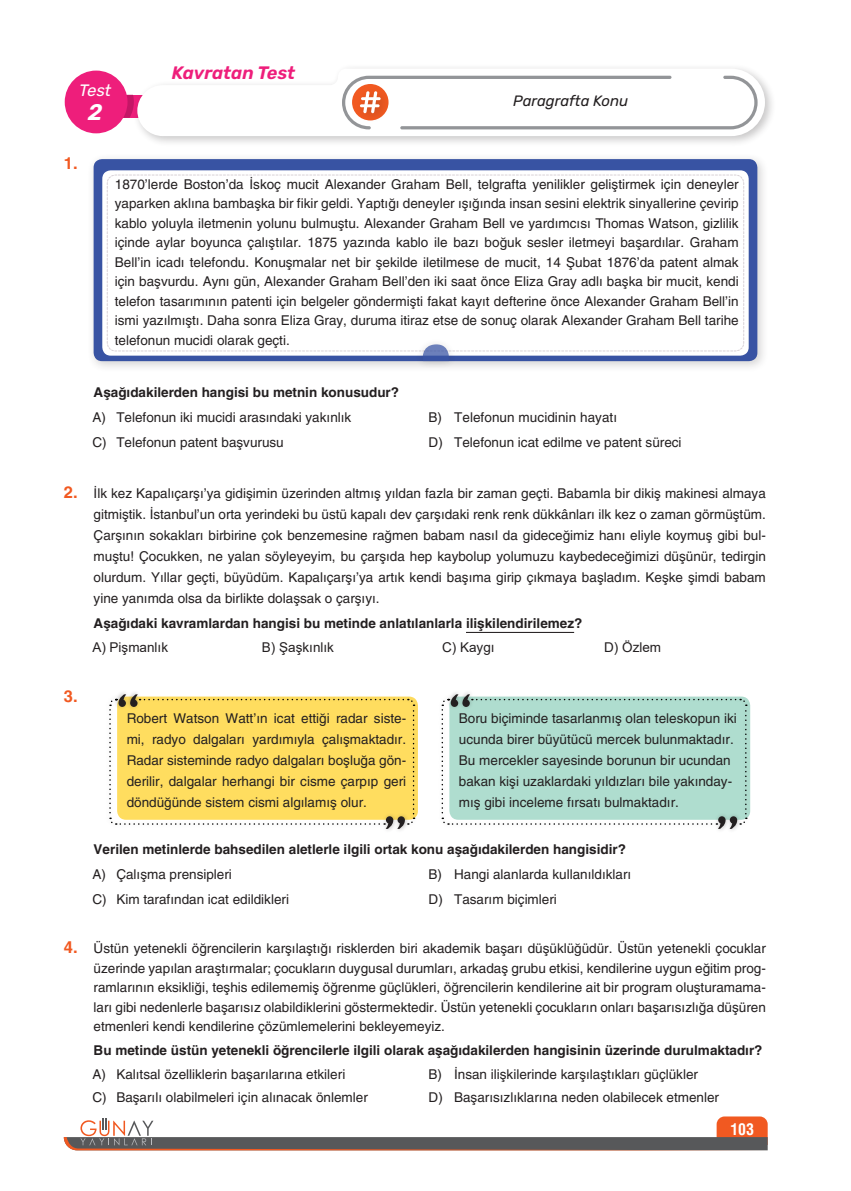
<style>
.page{position:relative;width:851px;height:1191px;background:#fff}
.page>*{position:absolute;margin:0;border:0;box-sizing:border-box;transform-origin:0 0}
.t1{font:italic 600 22.5px "Rubik";color:#fff}
.t2{font:italic 600 18px "Rubik";color:#ee1e7b}
.t3{font:italic 16.5px "Rubik";color:#fff}
.soru_regular{font:700 16.5px "Helveticaaci";color:#f15921}
.soru_bold{font:700 16.5px "Helveticaaci";color:#f15921}
.t4{font:700 condensed 15.75px "Swiss 721 BT";color:#fff}
.t5{font:italic 15px "Rubik";color:#231f20}
.soru_regular-2{font:13.5px/19.5px "Helveticaaci";color:#231f20;text-align:justify}
.dıs_metin{font:13.5px/21px "Helveticaaci";color:#231f20;text-align:justify}
.sıklar{font:13.5px "Helveticaaci";color:#231f20}
.soru_bold-2{font:700 13.5px "Helveticaaci";color:#231f20}
._2_li_uzun{font:13.5px "Helveticaaci";color:#231f20}
.soru_regular-3{font:700 13.5px "Helveticaaci";color:#231f20}
.İkili_Şık{font:13.5px "Arial";color:#231f20}
.s1{font-weight:700;font-size:16.5px;color:#f15921}
</style>
<div class="page">
<svg style="left:64px;top:1116px;width:703px;height:34px"></svg>
<svg style="left:123px;top:95px;width:10px;height:23px"></svg>
<div style="left:65px;top:71px;width:62px;height:62px;background:#ee1e7b;border-radius:50%"></div>
<div style="left:133px;top:63px;width:643px;height:84px;background:#231f20;opacity:.25"></div>
<svg style="left:137px;top:69px;width:627px;height:67px"></svg>
<svg style="left:342px;top:76px;width:415px;height:53px"></svg>
<hr style="left:466px;top:632px;width:108px;height:1px;background:#231f20">
<div style="left:87px;top:153px;width:681px;height:220px;background:#231f20;opacity:.2"></div>
<div style="left:94px;top:159px;width:663px;height:202px;background:#3853a3;border-radius:9px"></div>
<div style="left:102px;top:170px;width:646px;height:186px;background:#fff;border-radius:9px"></div>
<div style="left:415px;top:337px;width:42px;height:33px;background:#231f20;opacity:.2"></div>
<svg style="left:106px;top:174px;width:638px;height:187px"></svg>
<div style="left:105px;top:689px;width:313px;height:144px;background:#231f20;opacity:.3"></div>
<svg style="left:108px;top:694px;width:307px;height:135px;background:#fbdd6e"></svg>
<div style="left:437px;top:689px;width:313px;height:144px;background:#231f20;opacity:.3"></div>
<svg style="left:440px;top:694px;width:307px;height:135px;background:#b5ddd1"></svg>
<p class="t3" style="left:79px;top:82px;width:33px">Test</p>
<p class="t1" style="left:88px;top:100px;width:16px">2</p>
<p class="soru_regular" style="left:64px;top:154px;width:15px">1.</p>
<h2 class="t2" style="left:172px;top:63px;width:125px">Kavratan Test</h2>
<p class="t5" style="left:513px;top:93px;width:117px">Paragrafta Konu</p>
<p class="soru_regular-2" style="left:115px;top:174px;width:625px">1870’lerde Boston’da İskoç mucit Alexander Graham Bell, telgrafta yenilikler geliştirmek için deneyler yaparken aklına bambaşka bir fikir geldi. Yaptığı deneyler ışığında insan sesini elektrik sinyallerine çevirip kablo yoluyla iletmenin yolunu bulmuştu. Alexander Graham Bell ve yardımcısı Thomas Watson, gizlilik içinde aylar boyunca çalıştılar. 1875 yazında kablo ile bazı boğuk sesler iletmeyi başardılar. Graham Bell’in icadı telefondu. Konuşmalar net bir şekilde iletilmese de mucit, 14 Şubat 1876’da patent almak için başvurdu. Aynı gün, Alexander Graham Bell’den iki saat önce Eliza Gray adlı başka bir mucit, kendi telefon tasarımının patenti için belgeler göndermişti fakat kayıt defterine önce Alexander Graham Bell’in ismi yazılmıştı. Daha sonra Eliza Gray, duruma itiraz etse de sonuç olarak Alexander Graham Bell tarihe telefonun mucidi olarak geçti.</p>
<p class="soru_bold-2" style="left:94px;top:384px;width:307px">Aşağıdakilerden hangisi bu metnin konusudur?</p>
<p class="sıklar" style="left:92px;top:409px;width:260px">A) Telefonun iki mucidi arasındaki yakınlık</p>
<p class="sıklar" style="left:428px;top:409px;width:190px">B) Telefonun mucidinin hayatı</p>
<p class="sıklar" style="left:92px;top:434px;width:193px">C) Telefonun patent başvurusu</p>
<p class="sıklar" style="left:428px;top:434px;width:254px">D) Telefonun icat edilme ve patent süreci</p>
<p class="soru_regular-2" style="left:94px;top:482px;width:673px;line-height:21px;text-indent:-30px"><span class="s1">2.</span> İlk kez Kapalıçarşı’ya gidişimin üzerinden altmış yıldan fazla bir zaman geçti. Babamla bir dikiş makinesi almaya gitmiştik. İstanbul’un orta yerindeki bu üstü kapalı dev çarşıdaki renk renk dükkânları ilk kez o zaman görmüştüm.<br>Çarşının sokakları birbirine çok benzemesine rağmen babam nasıl da gideceğimiz hanı eliyle koymuş gibi bul&shy;muştu! Çocukken, ne yalan söyleyeyim, bu çarşıda hep kaybolup yolumuzu kaybedeceğimizi düşünür, tedirgin olurdum. Yıllar geçti, büyüdüm. Kapalıçarşı’ya artık kendi başıma girip çıkmaya başladım. Keşke şimdi babam yine yanımda olsa da birlikte dolaşsak o çarşıyı.</p>
<p class="soru_regular-3" style="left:94px;top:615px;width:490px">Aşağıdaki kavramlardan hangisi bu metinde anlatılanlarla ilişkilendirilemez?</p>
<p class="İkili_Şık" style="left:92px;top:637px;width:77px">A) Pişmanlık</p>
<p class="İkili_Şık" style="left:262px;top:637px;width:74px">B) Şaşkınlık</p>
<p class="İkili_Şık" style="left:442px;top:637px;width:54px">C) Kaygı</p>
<p class="İkili_Şık" style="left:604px;top:637px;width:58px">D) Özlem</p>
<p class="soru_bold" style="left:64px;top:687px;width:15px">3.</p>
<p class="dıs_metin" style="left:127px;top:708px;width:281px">Robert Watson Watt’ın icat ettiği radar siste&shy;mi, radyo dalgaları yardımıyla çalışmaktadır.<br>Radar sisteminde radyo dalgaları boşluğa gön&shy;derilir, dalgalar herhangi bir cisme çarpıp geri döndüğünde sistem cismi algılamış olur.</p>
<p class="dıs_metin" style="left:459px;top:708px;width:279px;text-align:left">Boru biçiminde tasarlanmış olan teleskopun iki ucunda birer büyütücü mercek bulunmaktadır.<br>Bu mercekler sayesinde borunun bir ucundan bakan kişi uzaklardaki yıldızları bile yakınday&shy;mış gibi inceleme fırsatı bulmaktadır.</p>
<p class="soru_bold-2" style="left:94px;top:841px;width:533px">Verilen metinlerde bahsedilen aletlerle ilgili ortak konu aşağıdakilerden hangisidir?</p>
<p class="_2_li_uzun" style="left:92px;top:866px;width:141px">A) Çalışma prensipleri</p>
<p class="_2_li_uzun" style="left:428px;top:866px;width:204px">B) Hangi alanlarda kullanıldıkları</p>
<p class="_2_li_uzun" style="left:92px;top:891px;width:198px">C) Kim tarafından icat edildikleri</p>
<p class="_2_li_uzun" style="left:428px;top:891px;width:130px">D) Tasarım biçimleri</p>
<p class="soru_regular-2" style="left:94px;top:938px;width:673px;text-indent:-30px"><span class="s1">4.</span> Üstün yetenekli öğrencilerin karşılaştığı risklerden biri akademik başarı düşüklüğüdür. Üstün yetenekli çocuklar üzerinde yapılan araştırmalar; çocukların duygusal durumları, arkadaş grubu etkisi, kendilerine uygun eğitim prog&shy;ramlarının eksikliği, teşhis edilememiş öğrenme güçlükleri, öğrencilerin kendilerine ait bir program oluşturamama&shy;ları gibi nedenlerle başarısız olabildiklerini göstermektedir. Üstün yetenekli çocukların onları başarısızlığa düşüren etmenleri kendi kendilerine çözümlemelerini bekleyemeyiz.</p>
<p class="soru_bold-2" style="left:94px;top:1042px;width:670px">Bu metinde üstün yetenekli öğrencilerle ilgili olarak aşağıdakilerden hangisinin üzerinde durulmaktadır?</p>
<p class="sıklar" style="left:92px;top:1066px;width:254px">A) Kalıtsal özelliklerin başarılarına etkileri</p>
<p class="sıklar" style="left:428px;top:1066px;width:271px">B) İnsan ilişkilerinde karşılaştıkları güçlükler</p>
<p class="sıklar" style="left:92px;top:1089px;width:277px">C) Başarılı olabilmeleri için alınacak önlemler</p>
<p class="sıklar" style="left:428px;top:1089px;width:292px">D) Başarısızlıklarına neden olabilecek etmenler</p>
<p class="t4" style="left:730px;top:1119px;width:25px">103</p>
</div>
